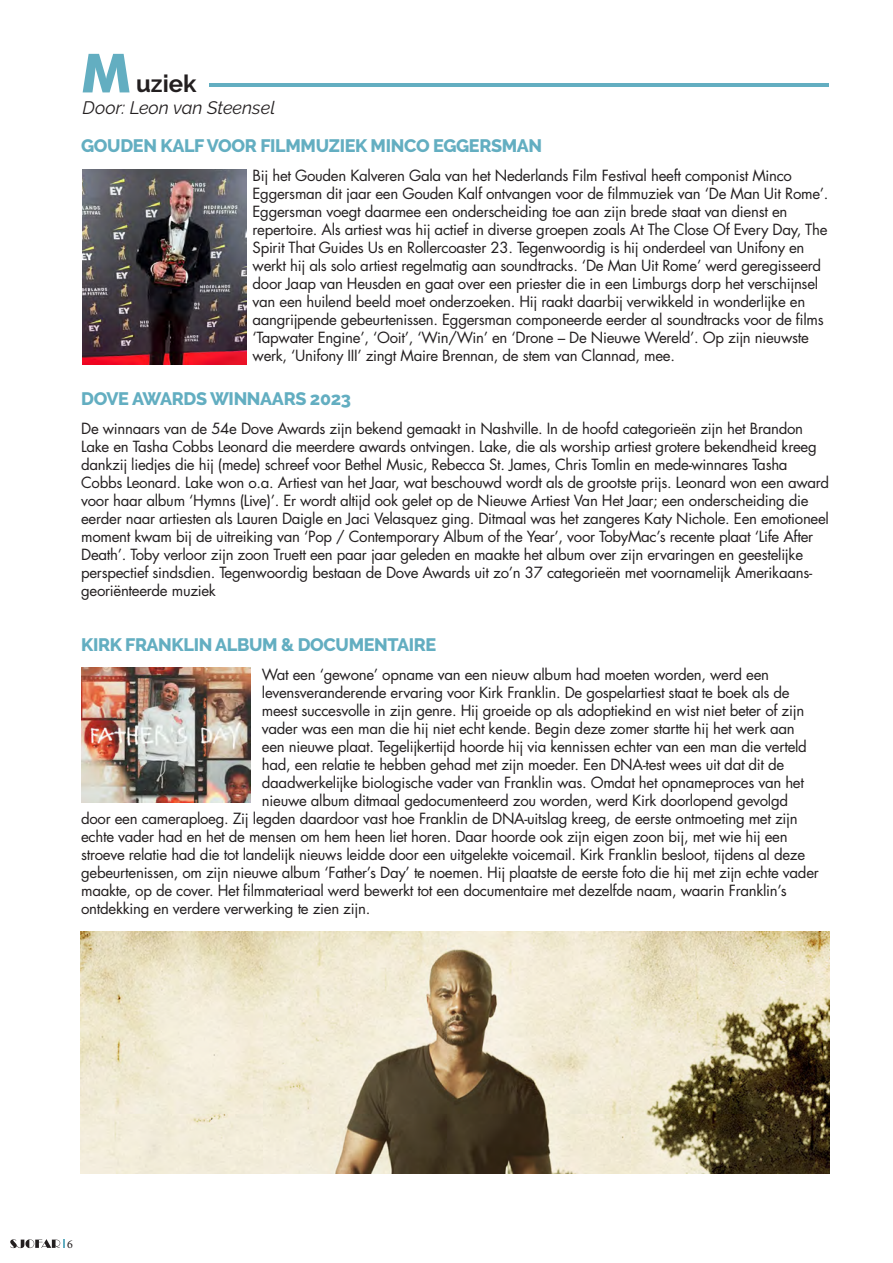
<style>
.page{position:relative;width:893px;height:1263px;background:#fff}
.page>*{position:absolute;margin:0;border:0;box-sizing:border-box;transform-origin:0 0}
.t1{font:700 54px "Futura";color:#63aec1}
.t2{font:700 24px "Raleway";color:#231f20}
.t3{font:800 18px "Raleway";letter-spacing:-.02em;color:#63aec1}
.t4{font:italic 18px "Raleway";color:#231f20}
.t5{font:15px/18px "Futura Std";letter-spacing:-.02em;color:#231f20}
.t6{font:12px "Minion Pro";color:#231f20}
</style>
<div class="page">
<svg style="left:10px;top:1239px;width:55px;height:9px"></svg>
<hr style="left:210px;top:83px;width:619px;height:3px;background:#63aec1">
<img style="left:82px;top:169px;width:164px;height:195px">
<img style="left:81px;top:931px;width:748px;height:243px">
<img style="left:81px;top:668px;width:170px;height:135px">
<p class="t1" style="left:81px;top:34px;width:51px">M</p>
<p class="t4" style="left:83px;top:97px;width:194px">Door: Leon van Steensel</p>
<p class="t2" style="left:136px;top:70px;width:62px">uziek</p>
<p class="t3" style="left:81px;top:135px;width:463px">GOUDEN KALF VOOR FILMMUZIEK MINCO EGGERSMAN</p>
<p class="t5" style="left:253px;top:167px;width:577px">Bij het Gouden Kalveren Gala van het Nederlands Film Festival heeft componist Minco Eggersman dit jaar een Gouden Kalf ontvangen voor de filmmuziek van ‘De Man Uit Rome’.<br>Eggersman voegt daarmee een onderscheiding toe aan zijn brede staat van dienst en repertoire. Als artiest was hij actief in diverse groepen zoals At The Close Of Every Day, The Spirit That Guides Us en Rollercoaster 23. Tegenwoordig is hij onderdeel van Unifony en werkt hij als solo artiest regelmatig aan soundtracks. ‘De Man Uit Rome’ werd geregisseerd door Jaap van Heusden en gaat over een priester die in een Limburgs dorp het verschijnsel van een huilend beeld moet onderzoeken. Hij raakt daarbij verwikkeld in wonderlijke en aangrijpende gebeurtenissen. Eggersman componeerde eerder al soundtracks voor de films ‘Tapwater Engine’, ‘Ooit’, ‘Win/Win’ en ‘Drone – De Nieuwe Wereld’. Op zijn nieuwste werk, ‘Unifony III’ zingt Maire Brennan, de stem van Clannad, mee.</p>
<p class="t3" style="left:81px;top:389px;width:271px">DOVE AWARDS WINNAARS 2023</p>
<p class="t5" style="left:81px;top:420px;width:750px">De winnaars van de 54e Dove Awards zijn bekend gemaakt in Nashville. In de hoofd categorieën zijn het Brandon Lake en Tasha Cobbs Leonard die meerdere awards ontvingen. Lake, die als worship artiest grotere bekendheid kreeg dankzij liedjes die hij (mede) schreef voor Bethel Music, Rebecca St. James, Chris Tomlin en mede-winnares Tasha Cobbs Leonard. Lake won o.a. Artiest van het Jaar, wat beschouwd wordt als de grootste prijs. Leonard won een award voor haar album ‘Hymns (Live)’. Er wordt altijd ook gelet op de Nieuwe Artiest Van Het Jaar; een onderscheiding die eerder naar artiesten als Lauren Daigle en Jaci Velasquez ging. Ditmaal was het zangeres Katy Nichole. Een emotioneel moment kwam bij de uitreiking van ‘Pop / Contemporary Album of the Year’, voor TobyMac’s recente plaat ‘Life After Death’. Toby verloor zijn zoon Truett een paar jaar geleden en maakte het album over zijn ervaringen en geestelijke perspectief sindsdien. Tegenwoordig bestaan de Dove Awards uit zo’n 37 categorieën met voornamelijk Amerikaans&shy;georiënteerde muziek</p>
<p class="t3" style="left:81px;top:634px;width:357px">KIRK FRANKLIN ALBUM &amp; DOCUMENTAIRE</p>
<p class="t5" style="left:262px;top:665px;width:509px">Wat een ‘gewone’ opname van een nieuw album had moeten worden, werd een</p>
<p class="t5" style="left:262px;top:683px;width:529px">levensveranderende ervaring voor Kirk Franklin. De gospelartiest staat te boek als de</p>
<p class="t5" style="left:262px;top:701px;width:544px">meest succesvolle in zijn genre. Hij groeide op als adoptiekind en wist niet beter of zijn</p>
<p class="t5" style="left:262px;top:719px;width:534px">vader was een man die hij niet echt kende. Begin deze zomer startte hij het werk aan</p>
<p class="t5" style="left:262px;top:737px;width:546px">een nieuwe plaat. Tegelijkertijd hoorde hij via kennissen echter van een man die verteld</p>
<p class="t5" style="left:262px;top:755px;width:524px">had, een relatie te hebben gehad met zijn moeder. Een DNA-test wees uit dat dit de</p>
<p class="t5" style="left:262px;top:773px;width:544px">daadwerkelijke biologische vader van Franklin was. Omdat het opnameproces van het</p>
<p class="t5" style="left:262px;top:791px;width:528px">nieuwe album ditmaal gedocumenteerd zou worden, werd Kirk doorlopend gevolgd</p>
<p class="t5" style="left:81px;top:809px;width:718px">door een cameraploeg. Zij legden daardoor vast hoe Franklin de DNA-uitslag kreeg, de eerste ontmoeting met zijn</p>
<p class="t5" style="left:81px;top:827px;width:708px">echte vader had en het de mensen om hem heen liet horen. Daar hoorde ook zijn eigen zoon bij, met wie hij een</p>
<p class="t5" style="left:81px;top:845px;width:725px">stroeve relatie had die tot landelijk nieuws leidde door een uitgelekte voicemail. Kirk Franklin besloot, tijdens al deze</p>
<p class="t5" style="left:81px;top:863px;width:739px">gebeurtenissen, om zijn nieuwe album ‘Father’s Day’ te noemen. Hij plaatste de eerste foto die hij met zijn echte vader</p>
<p class="t5" style="left:81px;top:881px;width:707px">maakte, op de cover. Het filmmateriaal werd bewerkt tot een documentaire met dezelfde naam, waarin Franklin’s</p>
<p class="t5" style="left:81px;top:899px;width:291px">ontdekking en verdere verwerking te zien zijn.</p>
<p class="t6" style="left:67px;top:1236px;width:7px">6</p>
</div>
